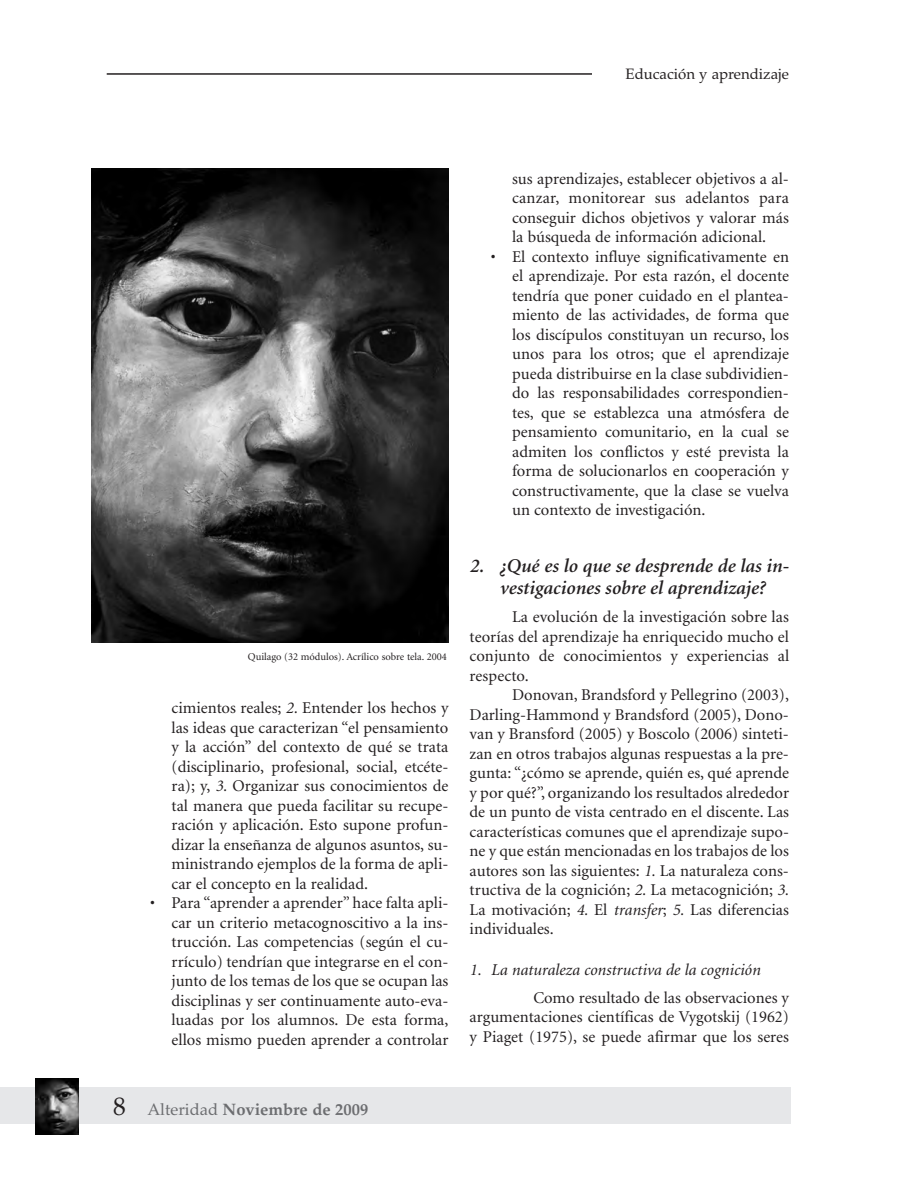
<style>
.page{position:relative;width:918px;height:1188px;background:#fff}
.page>*{position:absolute;margin:0;border:0;box-sizing:border-box;transform-origin:0 0}
.t1{font:italic 600 19.5px/22.5px "Minion";color:#231f20;text-align:center}
.t2{font:16.5px/19.5px "Minion";color:#231f20;text-align:justify}
.t3{font:italic 16.5px "Minion";color:#231f20}
.t4{font:700 16.5px "Palatino";color:#6c6d70}
.t5{font:15px "Palatino";color:#231f20}
.t6{font:10.5px "Minion";color:#231f20}
.s1{font-style:italic}
.s2{font-weight:400;font-size:25.5px;color:#231f20}
.s3{font-weight:400}
</style>
<div class="page">
<div style="left:0;top:1087px;width:790px;height:37px;background:#e6e7e9"></div>
<hr style="left:107px;top:73px;width:575px;height:2px;background:#231f20">
<div style="left:592px;top:64px;width:198px;height:23px;background:#fff"></div>
<img style="left:36px;top:1078px;width:42px;height:56px">
<img style="left:92px;top:168px;width:356px;height:474px">
<p class="t5" style="left:626px;top:65px;width:165px">Educación y aprendizaje</p>
<p class="t6" style="left:248px;top:653px;width:200px">Quilago (32 módulos). Acrílico sobre tela. 2004</p>
<p class="t2" style="left:172px;top:700px;width:278px">cimientos reales; <span class="s1">2.</span> Entender los hechos y las ideas que caracterizan “el pensamiento y la acción” del contexto de qué se trata (disciplinario, profesional, social, etcéte&shy;ra); y, <span class="s1">3.</span> Organizar sus conocimientos de tal manera que pueda facilitar su recupe&shy;ración y aplicación. Esto supone profun&shy;dizar la enseñanza de algunos asuntos, su&shy;ministrando ejemplos de la forma de apli&shy;car el concepto en la realidad.</p>
<p class="t2" style="left:172px;top:895px;width:278px;text-indent:-21px">• Para “aprender a aprender” hace falta apli&shy;car un criterio metacognoscitivo a la ins&shy;trucción. Las competencias (según el cu&shy;rrículo) tendrían que integrarse en el con&shy;junto de los temas de los que se ocupan las disciplinas y ser continuamente auto-eva&shy;luadas por los alumnos. De esta forma, ellos mismo pueden aprender a controlar</p>
<p class="t4" style="left:113px;top:1100px;width:256px"><span class="s2">8</span> <span class="s3">Alteridad</span> Noviembre de 2009</p>
<p class="t2" style="left:512px;top:170px;width:278px">sus aprendizajes, establecer objetivos a al&shy;canzar, monitorear sus adelantos para conseguir dichos objetivos y valorar más la búsqueda de información adicional.</p>
<p class="t2" style="left:512px;top:248px;width:278px;text-indent:-21px">• El contexto influye significativamente en el aprendizaje. Por esta razón, el docente tendría que poner cuidado en el plantea&shy;miento de las actividades, de forma que los discípulos constituyan un recurso, los unos para los otros; que el aprendizaje pueda distribuirse en la clase subdividien&shy;do las responsabilidades correspondien&shy;tes, que se establezca una atmósfera de pensamiento comunitario, en la cual se admiten los conflictos y esté prevista la forma de solucionarlos en cooperación y constructivamente, que la clase se vuelva un contexto de investigación.</p>
<p class="t1" style="left:470px;top:556px;width:321px">2. ¿Qué es lo que se desprende de las in&shy;vestigaciones sobre el aprendizaje?</p>
<p class="t2" style="left:470px;top:608px;width:321px;text-indent:43px">La evolución de la investigación sobre las teorías del aprendizaje ha enriquecido mucho el conjunto de conocimientos y experiencias al respecto.</p>
<p class="t2" style="left:470px;top:686px;width:321px;text-indent:43px">Donovan, Brandsford y Pellegrino (2003), Darling-Hammond y Brandsford (2005), Dono&shy;van y Bransford (2005) y Boscolo (2006) sinteti&shy;zan en otros trabajos algunas respuestas a la pre&shy;gunta: “¿cómo se aprende, quién es, qué aprende y por qué?”, organizando los resultados alrededor de un punto de vista centrado en el discente. Las características comunes que el aprendizaje supo&shy;ne y que están mencionadas en los trabajos de los autores son las siguientes: <span class="s1">1.</span> La naturaleza cons&shy;tructiva de la cognición; <span class="s1">2.</span> La metacognición; <span class="s1">3.<br></span>La motivación; <span class="s1">4.</span> El <span class="s1">transfer</span>; <span class="s1">5.</span> Las diferencias individuales.</p>
<p class="t3" style="left:470px;top:963px;width:292px">1. La naturaleza constructiva de la cognición</p>
<p class="t2" style="left:470px;top:989px;width:321px;text-indent:64px">Como resultado de las observaciones y argumentaciones científicas de Vygotskij (1962) y Piaget (1975), se puede afirmar que los seres</p>
</div>
